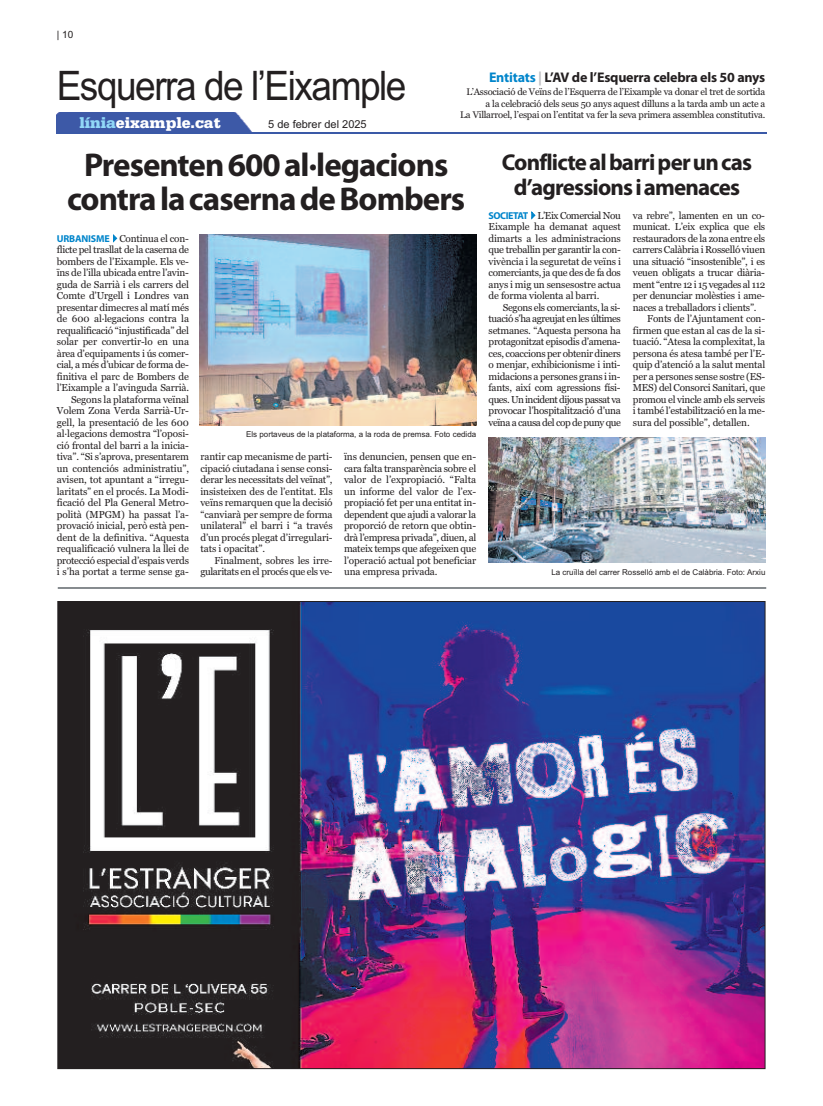
<style>
.page{position:relative;width:823px;height:1106px;background:#fff}
.page>*{position:absolute;margin:0;border:0;box-sizing:border-box;transform-origin:0 0}
.t1{font:40.7px "Arial";letter-spacing:-.04em;color:#231f20;scale:.91 1}
.t2{font:700 33px/34.5px "Myriad Pro";letter-spacing:-.03em;color:#231f20;text-align:center}
.t3{font:700 23px/25px "Myriad Pro";letter-spacing:-.035em;color:#231f20;text-align:center}
.t4{font:900 16px "Serifa";color:#fff}
.t5{font:700 14px "Myriad Pro";letter-spacing:-.015em;color:#231f20}
.t6{font:11px "Arial";color:#231f20}
.t7{font:10px/11.5px "Georgia";letter-spacing:-.015em;color:#231f20;text-align:justify}
.t8{font:10px/11.5px "Georgia";letter-spacing:-.04em;color:#231f20;text-align:right}
.t9{font:10px "Arial";color:#231f20}
.t10{font:9.5px/11.4px "Georgia";letter-spacing:-.025em;color:#231f20;text-align:right}
.t11{font:8px "Arial";color:#231f20}
.s1{color:#91d8f7}
.s2{color:#0085cb}
.s3{color:#bcbdc0}
.s4{font-family:"Myriad Pro";font-weight:700;color:#0085cb}
</style>
<div class="page">
<div style="left:57px;top:112px;width:195px;height:20px;background:#3d59a7"></div>
<hr style="left:57px;top:132px;width:708px;height:2px;background:#3a59a7">
<hr style="left:58px;top:587px;width:707px;height:1px;background:#101a21">
<img style="left:59px;top:603px;width:704px;height:464px">
<img style="left:488px;top:437px;width:276px;height:126px">
<img style="left:199px;top:234px;width:277px;height:191px">
<p class="t9" style="left:57px;top:29px;width:18px">| 10</p>
<h1 class="t1" style="left:57px;top:62px;width:385px">Esquerra de l’Eixample</h1>
<h3 class="t4" style="left:79px;top:113px;width:143px"><span class="s1">línia</span>eixample.cat</h3>
<p class="t6" style="left:268px;top:118px;width:100px">5 de febrer del 2025</p>
<h3 class="t5" style="left:488px;top:72px;width:277px"><span class="s2">Entitats</span> <span class="s3">|</span> L’AV de l’Esquerra celebra els 50 anys</h3>
<p class="t10" style="left:460px;top:86px;width:306px">L’Associació de Veïns de l’Esquerra de l’Eixample va donar el tret de sortida a la celebració dels seus 50 anys aquest dilluns a la tarda amb un acte a<br>La Villarroel, l’espai on l’entitat va fer la seva primera assemblea constitutiva.</p>
<h2 class="t2" style="left:67px;top:150px;width:399px">Presenten600al·legacions contralacasernadeBombers</h2>
<p class="t7" style="left:57px;top:232px;width:134px;text-align:right"><span class="s4">URBANISME</span><span class="s2">✔</span>Continua el con&shy;flicte pel trasllat de la caserna de bombers de l’Eixample. Els ve&shy;ïns de l’illa ubicada entre l’avin&shy;guda de Sarrià i els carrers del<br>Comte d’Urgell i Londres van presentar dimecres al matí més de 600 al·legacions contra la requalificació “injustificada” del solar per convertir-lo en una àrea d’equipaments i ús comer&shy;cial, a més d’ubicar de forma de&shy;finitiva el parc de Bombers de l’Eixample a l’avinguda Sarrià.<br>Segons la plataforma veïnal<br>Volem Zona Verda Sarrià-Ur&shy;gell, la presentació de les 600 al·legacions demostra “l’oposi&shy;ció frontal del barri a la inicia&shy;tiva”. “Si s’aprova, presentarem un contenciós administratiu”, avisen, tot apuntant a “irregu&shy;laritats” en el procés. La Modi&shy;ficació del Pla General Metro&shy;polità (MPGM) ha passat l’a&shy;provació inicial, però està pen&shy;dent de la definitiva. “Aquesta requalificació vulnera la llei de protecció especial d’espais verds i s’ha portat a terme sense ga-</p>
<p class="t11" style="left:246px;top:430px;width:231px">Els portaveus de la plataforma, a la roda de premsa. Foto cedida</p>
<p class="t7" style="left:200px;top:451px;width:134px">rantir cap mecanisme de parti&shy;cipació ciutadana i sense consi&shy;derar les necessitats del veïnat”, insisteixen des de l’entitat. Els veïns remarquen que la decisió “canviarà per sempre de forma unilateral” el barri i “a través d’un procés plegat d’irregulari&shy;tats i opacitat”.</p>
<p class="t8" style="left:200px;top:554px;width:133px">Finalment, sobres les irre&shy;gularitats en el procés que els ve-</p>
<p class="t7" style="left:344px;top:451px;width:134px">ïns denuncien, pensen que en&shy;cara falta transparència sobre el valor de l’expropiació. “Falta un informe del valor de l’ex&shy;propiació fet per una entitat in&shy;dependent que ajudi a valorar la proporció de retorn que obtin&shy;drà l’empresa privada”, diuen, al mateix temps que afegeixen que l’operació actual pot beneficiar una empresa privada.</p>
<h3 class="t3" style="left:501px;top:151px;width:252px">Conflictealbarriperuncas d’agressionsiamenaces</h3>
<p class="t7" style="left:488px;top:209px;width:134px"><span class="s4">SOCIETAT</span><span class="s2">✔</span>L’Eix Comercial Nou Eixample ha demanat aquest dimarts a les administracions que treballin per garantir la con&shy;vivència i la seguretat de veïns i comerciants, ja que des de fa dos anys i mig un sensesostre actua de forma violenta al barri.</p>
<p class="t7" style="left:488px;top:301px;width:134px;text-indent:14px">Segons els comerciants, la si&shy;tuació s’ha agreujat en les últimes setmanes. “Aquesta persona ha protagonitzat episodis d’amena&shy;ces, coaccions per obtenir diners o menjar, exhibicionisme i inti&shy;midacions a persones grans i in&shy;fants, així com agressions físi&shy;ques. Un incident dijous passat va provocar l’hospitalització d’una veïna a causa del cop de puny que</p>
<p class="t7" style="left:632px;top:209px;width:133px">va rebre”, lamenten en un co-</p>
<p class="t7" style="left:632px;top:221px;width:134px">municat. L’eix explica que els</p>
<p class="t7" style="left:632px;top:232px;width:134px">restauradors de la zona entre els</p>
<p class="t7" style="left:632px;top:244px;width:134px">carrers Calàbria i Rosselló viuen</p>
<p class="t7" style="left:632px;top:255px;width:134px">una situació “insostenible”, i es</p>
<p class="t7" style="left:632px;top:267px;width:133px">veuen obligats a trucar diària-</p>
<p class="t8" style="left:632px;top:278px;width:134px">ment “entre 12 i 15 vegades al 112</p>
<p class="t7" style="left:632px;top:290px;width:133px">per denunciar molèsties i ame-</p>
<p class="t7" style="left:632px;top:301px;width:125px">naces a treballadors i clients”.</p>
<p class="t7" style="left:646px;top:313px;width:119px">Fonts de l’Ajuntament con-</p>
<p class="t7" style="left:632px;top:324px;width:134px">firmen que estan al cas de la si-</p>
<p class="t7" style="left:632px;top:336px;width:134px">tuació. “Atesa la complexitat, la</p>
<p class="t7" style="left:632px;top:347px;width:134px">persona és atesa també per l’E-</p>
<p class="t7" style="left:632px;top:359px;width:134px">quip d’atenció a la salut mental</p>
<p class="t7" style="left:632px;top:370px;width:134px">per a persones sense sostre (ES-</p>
<p class="t7" style="left:632px;top:382px;width:134px">MES) del Consorci Sanitari, que</p>
<p class="t7" style="left:632px;top:393px;width:134px">promou el vincle amb els serveis</p>
<p class="t7" style="left:632px;top:405px;width:134px">i també l’estabilització en la me-</p>
<p class="t7" style="left:632px;top:416px;width:118px">sura del possible”, detallen.</p>
<p class="t11" style="left:551px;top:568px;width:215px">La cruïlla del carrer Rosselló amb el de Calàbria. Foto: Arxiu</p>
</div>
